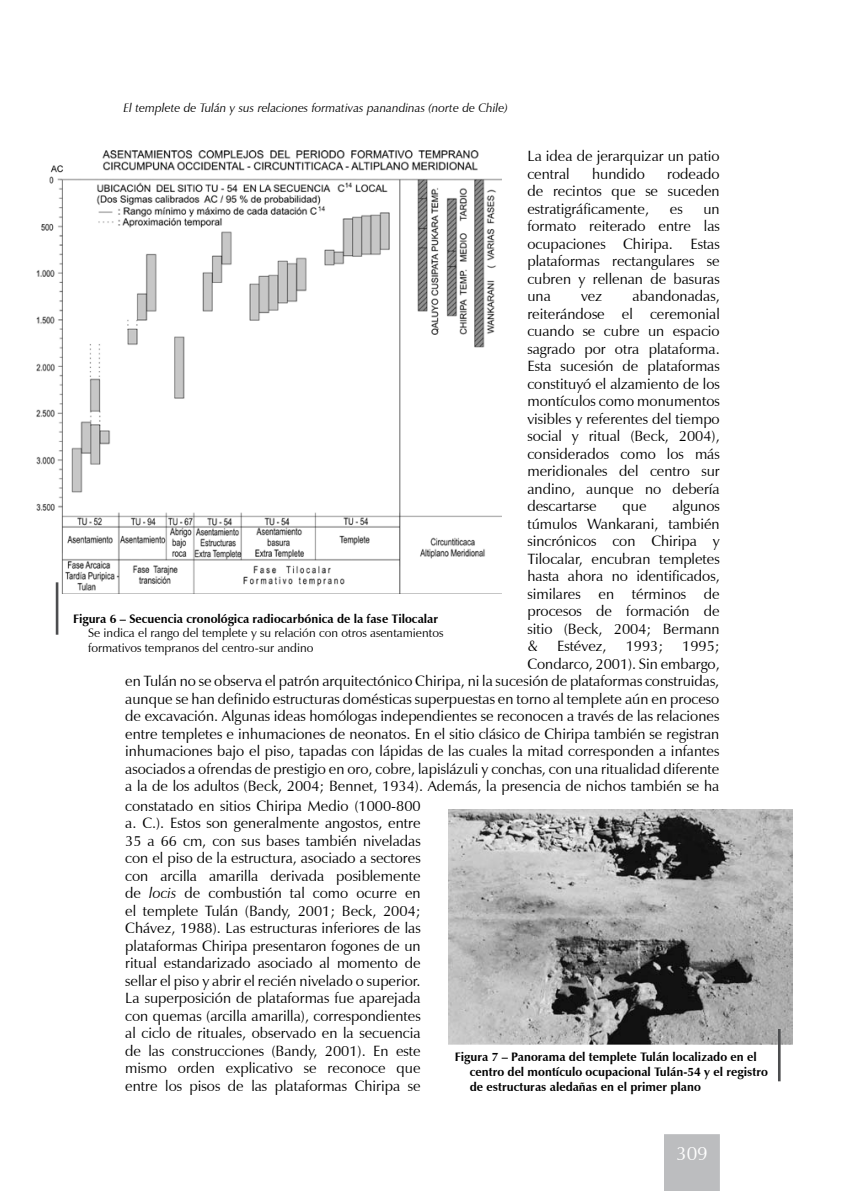
<style>
.page{position:relative;width:844px;height:1191px;background:#fff}
.page>*{position:absolute;margin:0;border:0;box-sizing:border-box;transform-origin:0 0}
.t1{font:19.25px "Zapf Humanist 601 BT";color:#fff}
.t2{font:14.88px/17.5px "Zapf Humanist 601 BT";color:#000;text-align:justify}
.t3{font:700 12.25px/14.7px "Zapf Humanist 601 BT";color:#000}
.t4{font:12.25px/14.7px "Zapf Humanist 601 BT";color:#000}
.t5{font:italic 12.25px "Zapf Humanist 601 BT";color:#000}
.s1{font-style:italic}
</style>
<div class="page">
<div style="left:664px;top:1134px;width:55px;height:57px;background:#bcbdbf"></div>
<img style="left:448px;top:809px;width:344px;height:235px">
<hr style="left:777px;top:1029px;width:3px;height:52px;background:#4c4d4f">
<img style="left:37px;top:151px;width:464px;height:442px">
<hr style="left:56px;top:582px;width:2px;height:52px;background:#4c4d4f">
<p class="t5" style="left:124px;top:100px;width:385px">El templete de Tulán y sus relaciones formativas panandinas (norte de Chile)</p>
<p class="t2" style="left:527px;top:147px;width:194px">La idea de jerarquizar un patio central</p>
<p class="t2" style="left:527px;top:165px;width:194px;text-indent:140px">rodeado de recintos que se suceden estratigráficamente,</p>
<p class="t2" style="left:592px;top:165px;width:54px">hundido</p>
<p class="t2" style="left:527px;top:200px;width:194px;text-indent:176px">un formato reiterado entre las ocupaciones Chiripa. Estas plataformas rectangulares se cubren y rellenan de basuras una</p>
<p class="t2" style="left:669px;top:200px;width:14px">es</p>
<p class="t2" style="left:527px;top:287px;width:194px;text-indent:105px">abandonadas, reiterándose el ceremonial cuando se cubre un espacio sagrado por otra plataforma.<br>Esta sucesión de plataformas constituyó el alzamiento de los montículos como monumentos visibles y referentes del tiempo social y ritual (Beck, 2004), considerados como los más meridionales del centro sur andino, aunque no debería descartarse</p>
<p class="t2" style="left:581px;top:287px;width:23px">vez</p>
<p class="t2" style="left:527px;top:497px;width:194px;text-indent:145px">algunos túmulos Wankarani, también sincrónicos con Chiripa y Tilocalar, encubran templetes hasta ahora no identificados, similares en términos de procesos de formación de sitio (Beck, 2004; Bermann &amp;</p>
<p class="t2" style="left:622px;top:497px;width:25px">que</p>
<p class="t3" style="left:73px;top:611px;width:366px">Figura 6 – Secuencia cronológica radiocarbónica de la fase Tilocalar</p>
<p class="t4" style="left:88px;top:626px;width:357px">Se indica el rango del templete y su relación con otros asentamientos formativos tempranos del centro-sur andino</p>
<p class="t2" style="left:557px;top:637px;width:51px">Estévez,</p>
<p class="t2" style="left:625px;top:637px;width:39px">1993;</p>
<p class="t2" style="left:125px;top:637px;width:596px;text-align:right">1995;<br>Condarco, 2001). Sin embargo,<br>en Tulán no se observa el patrón arquitectónico Chiripa, ni la sucesión de plataformas construidas, aunque se han definido estructuras domésticas superpuestas en torno al templete aún en proceso de excavación. Algunas ideas homólogas independientes se reconocen a través de las relaciones entre templetes e inhumaciones de neonatos. En el sitio clásico de Chiripa también se registran inhumaciones bajo el piso, tapadas con lápidas de las cuales la mitad corresponden a infantes asociados a ofrendas de prestigio en oro, cobre, lapislázuli y conchas, con una ritualidad diferente a la de los adultos (Beck, 2004; Bennet, 1934). Además, la presencia de nichos también se ha</p>
<p class="t2" style="left:125px;top:797px;width:297px">constatado en sitios Chiripa Medio (1000-800 a. C.). Estos son generalmente angostos, entre 35 a 66 cm, con sus bases también niveladas con el piso de la estructura, asociado a sectores con arcilla amarilla derivada posiblemente de <span class="s1">locis</span> de combustión tal como ocurre en el templete Tulán (Bandy, 2001; Beck, 2004; Chávez, 1988). Las estructuras inferiores de las plataformas Chiripa presentaron fogones de un ritual estandarizado asociado al momento de sellar el piso y abrir el recién nivelado o superior.<br>La superposición de plataformas fue aparejada con quemas (arcilla amarilla), correspondientes al ciclo de rituales, observado en la secuencia de las construcciones (Bandy, 2001). En este mismo orden explicativo se reconoce que entre los pisos de las plataformas Chiripa se</p>
<p class="t3" style="left:469px;top:1049px;width:299px;text-indent:-15px">Figura 7 – Panorama del templete Tulán localizado en el centro del montículo ocupacional Tulán-54 y el registro de estructuras aledañas en el primer plano</p>
<p class="t1" style="left:676px;top:1141px;width:33px">309</p>
</div>
